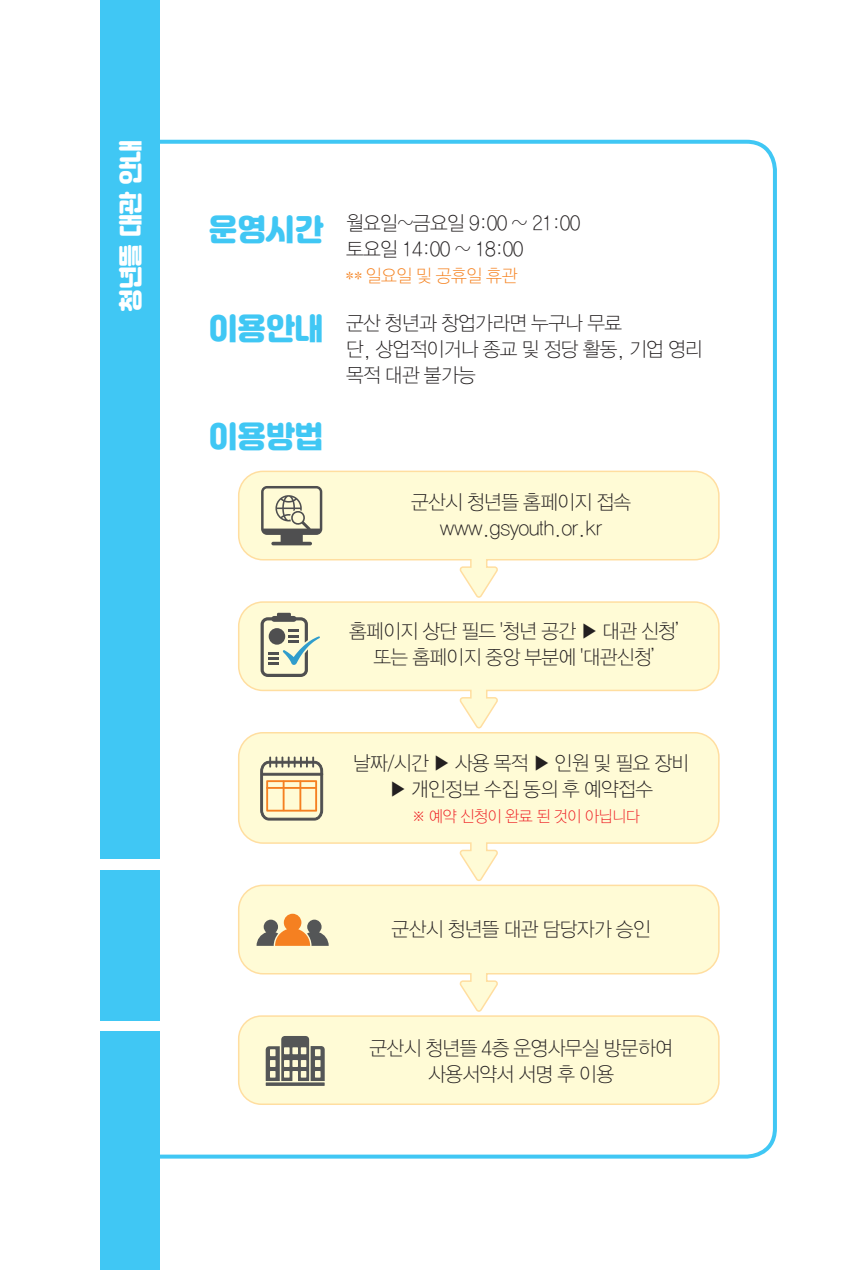
<style>
.page{position:relative;width:862px;height:1270px;background:#fff}
.page>*{position:absolute;margin:0;border:0;box-sizing:border-box;transform-origin:0 0}
.t1{font:30px "Jalnan";color:#40c7f4;scale:.95 1}
.t2{font:24px "Jalnan";color:#fff;scale:.95 1}
.t3{font:20px/26px "YGO115";letter-spacing:-.1em;color:#231f20;text-align:center;scale:.95 1}
.t4{font:18px "YGO115";letter-spacing:-.1em;color:#f58220;scale:.95 1}
.t5{font:16px "YGO115";letter-spacing:-.1em;color:#ee1d23;scale:.95 1}
.s1{font-family:"Jalnan";font-size:30px;color:#40c7f4}
</style>
<div class="page">
<div style="left:100px;top:0;width:60px;height:859px;background:#40c7f4"></div>
<div style="left:100px;top:1032px;width:60px;height:238px;background:#40c7f4"></div>
<div style="left:100px;top:870px;width:60px;height:150px;background:#40c7f4"></div>
<svg style="left:238px;top:470px;width:482px;height:128px"></svg>
<svg style="left:238px;top:601px;width:482px;height:128px"></svg>
<svg style="left:238px;top:732px;width:482px;height:149px"></svg>
<svg style="left:238px;top:884px;width:482px;height:128px"></svg>
<div style="left:239px;top:1016px;width:480px;height:88px;background:#fffbd6;border-radius:23px"></div>
<div style="left:238px;top:1015px;width:481px;height:90px;border:2px solid #ffdea0;border-radius:23px"></div>
<svg style="left:266px;top:1036px;width:59px;height:50px"></svg>
<svg style="left:256px;top:914px;width:73px;height:32px;background:#c5a177"></svg>
<svg style="left:261px;top:613px;width:59px;height:64px;background:#c2c5af"></svg>
<svg style="left:260px;top:756px;width:64px;height:65px;background:#d5c9a8"></svg>
<hr style="left:283px;top:780px;width:1px;height:31px;background:#f58021">
<hr style="left:299px;top:780px;width:2px;height:31px;background:#f58021">
<hr style="left:266px;top:787px;width:51px;height:2px;background:#f58021">
<svg style="left:261px;top:486px;width:61px;height:59px;background:#bfbda5"></svg>
<p class="t2" style="left:114px;top:312px;width:183px;rotate:-90deg">청년뜰 대관 안내</p>
<p class="t3" style="left:345px;top:211px;width:250px;text-align:left;text-indent:-136px"><span class="s1">운영시간</span> 월요일~금요일 9:00 ~ 21:00 토요일 14:00 ~ 18:00</p>
<p class="t4" style="left:365px;top:266px;width:163px">일요일 및 공휴일 휴관</p>
<p class="t3" style="left:345px;top:311px;width:378px;text-align:left;text-indent:-136px"><span class="s1">이용안내</span> 군산 청년과 창업가라면 누구나 무료<br>단, 상업적이거나 종교 및 정당 활동, 기업 영리 목적 대관 불가능</p>
<h1 class="t1" style="left:209px;top:416px;width:121px">이용방법</h1>
<p class="t3" style="left:410px;top:490px;width:235px">군산시 청년뜰 홈페이지 접속 www.gsyouth.or.kr</p>
<p class="t3" style="left:348px;top:620px;width:365px">홈페이지 상단 필드 '청년 공간 ▶ 대관 신청’ 또는 홈페이지 중앙 부분에 '대관신청’</p>
<p class="t3" style="left:352px;top:752px;width:356px">날짜/시간 ▶ 사용 목적 ▶ 인원 및 필요 장비 ▶ 개인정보 수집 동의 후 예약접수</p>
<p class="t5" style="left:411px;top:808px;width:243px">※ 예약 신청이 완료 된 것이 아닙니다</p>
<p class="t3" style="left:391px;top:917px;width:275px">군산시 청년뜰 대관 담당자가 승인</p>
<p class="t3" style="left:369px;top:1037px;width:322px">군산시 청년뜰 4층 운영사무실 방문하여 사용서약서 서명 후 이용</p>
</div>
